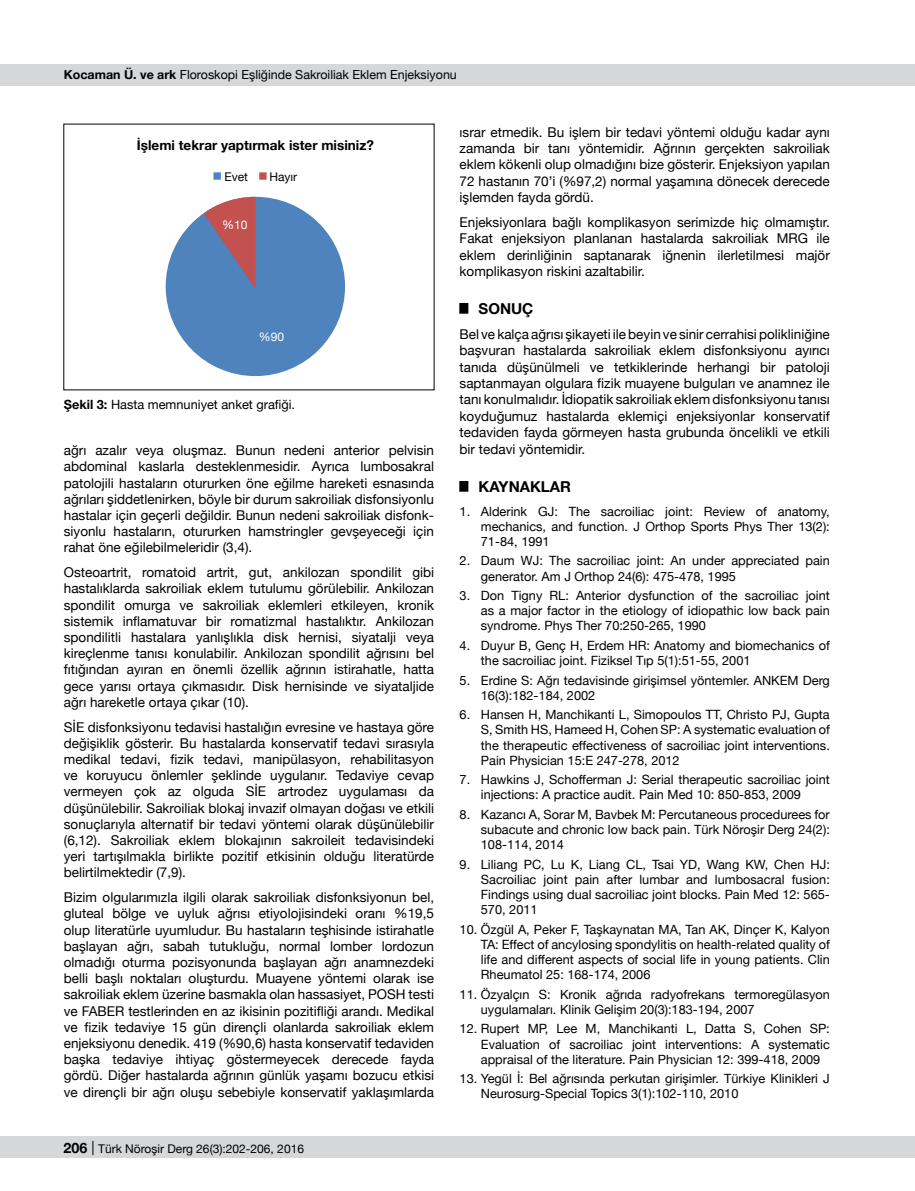
<style>
.page{position:relative;width:915px;height:1191px;background:#fff}
.page>*{position:absolute;margin:0;border:0;box-sizing:border-box;transform-origin:0 0}
.t1{font:700 15px "Helvetica Neue";color:#000}
.t2{font:13.5px/16.2px "Helvetica Neue";color:#000;text-align:justify}
.t3{font:700 13.5px "Helvetica Neue";color:#000}
.t4{font:12.75px/15.1px "Helvetica Neue";color:#000;text-align:justify}
.t5{font:12.45px "Helvetica Neue";color:#000}
.t6{font:12px "Helvetica Neue";color:#000}
.t7{font:12px "Helvetica Neue";color:#fff}
.s1{font-weight:700}
.s2{font-family:"Zapf Chancery";font-size:9px;color:#4e83be}
.s3{font-family:"Zapf Chancery";font-size:9px;color:#c2514f}
.s4{font-weight:700;font-size:14.25px}
.s5{font-size:14.25px}
</style>
<div class="page">
<div style="left:0;top:1136px;width:914px;height:22px;background:#d5d7d8"></div>
<div style="left:0;top:64px;width:914px;height:21px;background:#d5d7d8"></div>
<div style="left:166px;top:197px;width:179px;height:179px;background:#4e83be;border-radius:50%"></div>
<svg style="left:192px;top:197px;width:63px;height:91px"></svg>
<p class="t5" style="left:64px;top:66px;width:394px"><span class="s1">Kocaman Ü. ve ark</span> Floroskopi Eşliğinde Sakroiliak Eklem Enjeksiyonu</p>
<p class="t3" style="left:137px;top:134px;width:238px">İşlemi tekrar yaptırmak ister misiniz?</p>
<p class="t6" style="left:213px;top:168px;width:85px"><span class="s2">∂</span> Evet <span class="s3">∂</span> Hayır</p>
<p class="t7" style="left:222px;top:216px;width:27px">%10</p>
<p class="t7" style="left:258px;top:327px;width:27px">%90</p>
<p class="t4" style="left:64px;top:398px;width:233px"><span class="s1">Şekil 3:</span> Hasta memnuniyet anket grafiği.</p>
<p class="t2" style="left:64px;top:443px;width:371px">ağrı azalır veya oluşmaz. Bunun nedeni anterior pelvisin abdominal kaslarla desteklenmesidir. Ayrıca lumbosakral patolojili hastaların otururken öne eğilme hareketi esnasında ağrıları şiddetlenirken, böyle bir durum sakroiliak disfonsiyonlu hastalar için geçerli değildir. Bunun nedeni sakroiliak disfonk&shy;siyonlu hastaların, otururken hamstringler gevşeyeceği için rahat öne eğilebilmeleridir (3,4).</p>
<p class="t2" style="left:64px;top:565px;width:371px">Osteoartrit, romatoid artrit, gut, ankilozan spondilit gibi hastalıklarda sakroiliak eklem tutulumu görülebilir. Ankilozan spondilit omurga ve sakroiliak eklemleri etkileyen, kronik sistemik inflamatuvar bir romatizmal hastalıktır. Ankilozan spondilitli hastalara yanlışlıkla disk hernisi, siyatalji veya kireçlenme tanısı konulabilir. Ankilozan spondilit ağrısını bel fıtığından ayıran en önemli özellik ağrının istirahatle, hatta gece yarısı ortaya çıkmasıdır. Disk hernisinde ve siyataljide ağrı hareketle ortaya çıkar (10).</p>
<p class="t2" style="left:64px;top:719px;width:371px">SİE disfonksiyonu tedavisi hastalığın evresine ve hastaya göre değişiklik gösterir. Bu hastalarda konservatif tedavi sırasıyla medikal tedavi, fizik tedavi, manipülasyon, rehabilitasyon ve koruyucu önlemler şeklinde uygulanır. Tedaviye cevap vermeyen çok az olguda SİE artrodez uygulaması da düşünülebilir. Sakroiliak blokaj invazif olmayan doğası ve etkili sonuçlarıyla alternatif bir tedavi yöntemi olarak düşünülebilir (6,12). Sakroiliak eklem blokajının sakroileit tedavisindeki yeri tartışılmakla birlikte pozitif etkisinin olduğu literatürde belirtilmektedir (7,9).</p>
<p class="t2" style="left:64px;top:890px;width:371px">Bizim olgularımızla ilgili olarak sakroiliak disfonksiyonun bel, gluteal bölge ve uyluk ağrısı etiyolojisindeki oranı %19,5 olup literatürle uyumludur. Bu hastaların teşhisinde istirahatle başlayan ağrı, sabah tutukluğu, normal lomber lordozun olmadığı oturma pozisyonunda başlayan ağrı anamnezdeki belli başlı noktaları oluşturdu. Muayene yöntemi olarak ise sakroiliak eklem üzerine basmakla olan hassasiyet, POSH testi ve FABER testlerinden en az ikisinin pozitifliği arandı. Medikal ve fizik tedaviye 15 gün dirençli olanlarda sakroiliak eklem enjeksiyonu denedik. 419 (%90,6) hasta konservatif tedaviden başka tedaviye ihtiyaç göstermeyecek derecede fayda gördü. Diğer hastalarda ağrının günlük yaşamı bozucu etkisi ve dirençli bir ağrı oluşu sebebiyle konservatif yaklaşımlarda</p>
<p class="t6" style="left:64px;top:1140px;width:242px"><span class="s4">206</span> <span class="s5">|</span> Türk Nöroşir Derg 26(3):202-206, 2016</p>
<p class="t2" style="left:459px;top:124px;width:371px">ısrar etmedik. Bu işlem bir tedavi yöntemi olduğu kadar aynı zamanda bir tanı yöntemidir. Ağrının gerçekten sakroiliak eklem kökenli olup olmadığını bize gösterir. Enjeksiyon yapılan 72 hastanın 70’i (%97,2) normal yaşamına dönecek derecede işlemden fayda gördü.</p>
<p class="t2" style="left:459px;top:215px;width:371px">Enjeksiyonlara bağlı komplikasyon serimizde hiç olmamıştır.<br>Fakat enjeksiyon planlanan hastalarda sakroiliak MRG ile eklem derinliğinin saptanarak iğnenin ilerletilmesi majör komplikasyon riskini azaltabilir.</p>
<p class="t1" style="left:459px;top:297px;width:75px"><sup>█</sup> SONUÇ</p>
<p class="t2" style="left:459px;top:326px;width:371px">Bel ve kalça ağrısı şikayeti ile beyin ve sinir cerrahisi polikliniğine başvuran hastalarda sakroiliak eklem disfonksiyonu ayırıcı tanıda düşünülmeli ve tetkiklerinde herhangi bir patoloji saptanmayan olgulara fizik muayene bulguları ve anamnez ile tanı konulmalıdır. İdiopatik sakroiliak eklem disfonksiyonu tanısı koyduğumuz hastalarda eklemiçi enjeksiyonlar konservatif tedaviden fayda görmeyen hasta grubunda öncelikli ve etkili bir tedavi yöntemidir.</p>
<p class="t1" style="left:459px;top:475px;width:113px"><sup>█</sup> KAYNAKLAR</p>
<p class="t4" style="left:480px;top:504px;width:350px;text-indent:-21px">1. Alderink GJ: The sacroiliac joint: Review of anatomy, mechanics, and function. J Orthop Sports Phys Ther 13(2):<br>71-84, 1991</p>
<p class="t4" style="left:480px;top:554px;width:350px;text-indent:-21px">2. Daum WJ: The sacroiliac joint: An under appreciated pain generator. Am J Orthop 24(6): 475-478, 1995</p>
<p class="t4" style="left:480px;top:588px;width:350px;text-indent:-21px">3. Don Tigny RL: Anterior dysfunction of the sacroiliac joint as a major factor in the etiology of idiopathic low back pain syndrome. Phys Ther 70:250-265, 1990</p>
<p class="t4" style="left:480px;top:638px;width:350px;text-indent:-21px">4. Duyur B, Genç H, Erdem HR: Anatomy and biomechanics of the sacroiliac joint. Fiziksel Tıp 5(1):51-55, 2001</p>
<p class="t4" style="left:480px;top:673px;width:350px;text-indent:-21px">5. Erdine S: Ağrı tedavisinde girişimsel yöntemler. ANKEM Derg<br>16(3):182-184, 2002</p>
<p class="t4" style="left:480px;top:708px;width:350px;text-indent:-21px">6. Hansen H, Manchikanti L, Simopoulos TT, Christo PJ, Gupta S, Smith HS, Hameed H, Cohen SP: A systematic evaluation of the therapeutic effectiveness of sacroiliac joint interventions.<br>Pain Physician 15:E 247-278, 2012</p>
<p class="t4" style="left:459px;top:773px;width:371px;text-align:center">7. Hawkins J, Schofferman J: Serial therapeutic sacroiliac joint injections: A practice audit. Pain Med 10: 850-853, 2009</p>
<p class="t4" style="left:480px;top:807px;width:350px;text-indent:-21px">8. Kazancı A, Sorar M, Bavbek M: Percutaneous procedurees for subacute and chronic low back pain. Türk Nöroşir Derg 24(2):<br>108-114, 2014</p>
<p class="t4" style="left:480px;top:857px;width:350px;text-indent:-21px">9. Liliang PC, Lu K, Liang CL, Tsai YD, Wang KW, Chen HJ:<br>Sacroiliac joint pain after lumbar and lumbosacral fusion:<br>Findings using dual sacroiliac joint blocks. Pain Med 12: 565- 570, 2011</p>
<p class="t4" style="left:480px;top:922px;width:350px;text-indent:-21px">10. Özgül A, Peker F, Taşkaynatan MA, Tan AK, Dinçer K, Kalyon TA: Effect of ancylosing spondylitis on health-related quality of life and different aspects of social life in young patients. Clin Rheumatol 25: 168-174, 2006</p>
<p class="t4" style="left:480px;top:987px;width:350px;text-indent:-21px">11. Özyalçın S: Kronik ağrıda radyofrekans termoregülasyon uygulamaları. Klinik Gelişim 20(3):183-194, 2007</p>
<p class="t4" style="left:480px;top:1022px;width:350px;text-indent:-21px">12. Rupert MP, Lee M, Manchikanti L, Datta S, Cohen SP:<br>Evaluation of sacroiliac joint interventions: A systematic appraisal of the literature. Pain Physician 12: 399-418, 2009</p>
<p class="t4" style="left:480px;top:1071px;width:350px;text-indent:-21px">13. Yegül İ: Bel ağrısında perkutan girişimler. Türkiye Klinikleri J<br>Neurosurg-Special Topics 3(1):102-110, 2010</p>
</div>
